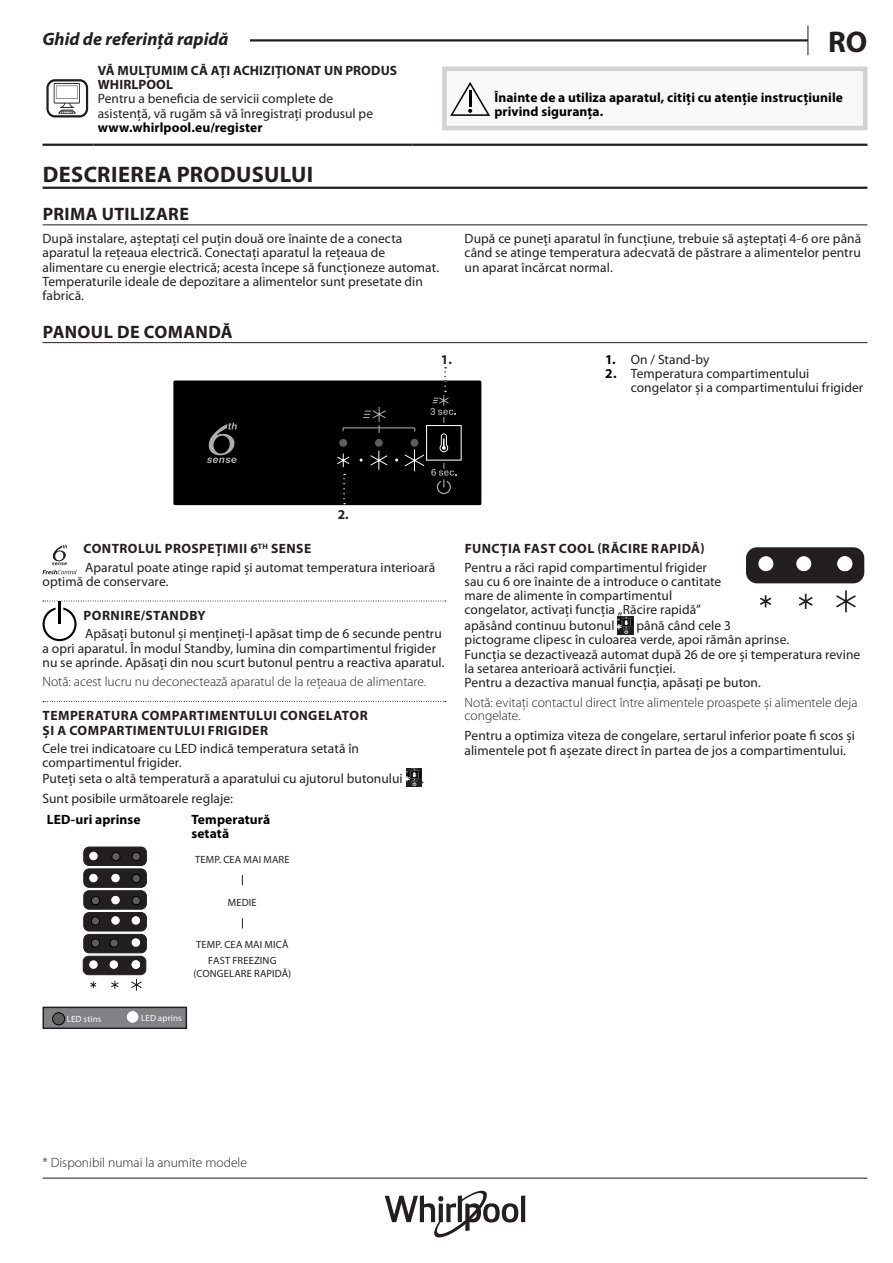
<style>
.page{position:relative;width:893px;height:1263px;background:#fff}
.page>*{position:absolute;margin:0;border:0;box-sizing:border-box;transform-origin:0 0}
.t1{font:700 30px "Myriad Pro";color:#231f20}
.t2{font:700 22.5px "Myriad Pro";letter-spacing:.02em;color:#231f20}
.t3{font:700 18px "Myriad Pro";letter-spacing:.025em;color:#231f20}
.t4{font:italic 700 18px "Myriad Pro";color:#231f20}
.t5{font:13.5px/14.2px "Myriad Pro";letter-spacing:.005em;color:#231f20}
.t6{font:300 13.5px/13.5px "Myriad Pro";color:#231f20}
.t7{font:700 13.5px/14.2px "Myriad Pro";letter-spacing:.01em;color:#000001}
.t8{font:700 13.5px/14.2px "Myriad Pro";letter-spacing:.03em;color:#231f20}
.t9{font:700 13.5px/14.2px "Myriad Pro";letter-spacing:.005em;color:#231f20}
.t10{font:10.5px/15.6px "Myriad Pro";letter-spacing:.015em;color:#231f20;text-align:center}
.t11{font:9px "Myriad Pro";letter-spacing:.015em;color:#fff}
.s1{font-weight:700;color:#000001}
.s2{font-weight:700}
</style>
<div class="page">
<hr style="left:43px;top:1178px;width:824px;height:1px;background:#231f20">
<svg style="left:807px;top:26px;width:1px;height:29px"></svg>
<hr style="left:43px;top:39px;width:765px;height:3px;background:#231f20">
<div style="left:43px;top:26px;width:207px;height:19px;background:#fff"></div>
<hr style="left:521px;top:1195px;width:4px;height:27px;background:#231f20">
<svg style="left:385px;top:1191px;width:133px;height:46px"></svg>
<hr style="left:43px;top:187px;width:824px;height:2px;background:#231f20">
<hr style="left:43px;top:225px;width:824px;height:1px;background:#231f20">
<hr style="left:43px;top:144px;width:51px;height:2px;background:#231f20">
<hr style="left:94px;top:144px;width:318px;height:2px;background:#231f20">
<hr style="left:412px;top:144px;width:455px;height:2px;background:#231f20">
<svg style="left:46px;top:79px;width:42px;height:38px"></svg>
<div style="left:444px;top:69px;width:421px;height:59px;background:#f8f8f9"></div>
<div style="left:442px;top:67px;width:425px;height:63px;border:4px solid #d1d2d4"></div>
<svg style="left:450px;top:82px;width:40px;height:34px"></svg>
<hr style="left:43px;top:342px;width:824px;height:1px;background:#231f20">
<div style="left:173px;top:380px;width:308px;height:125px;background:#000001"></div>
<svg style="left:207px;top:423px;width:30px;height:40px"></svg>
<svg style="left:43px;top:701px;width:403px;height:1px"></svg>
<svg style="left:43px;top:545px;width:34px;height:29px"></svg>
<svg style="left:43px;top:601px;width:403px;height:40px"></svg>
<hr style="left:58px;top:602px;width:3px;height:22px;background:#000">
<svg style="left:406px;top:769px;width:15px;height:17px"></svg>
<div style="left:84px;top:847px;width:62px;height:18px;background:#231f20;border-radius:5px"></div>
<div style="left:83px;top:846px;width:64px;height:20px;border:1px solid #231f20;border-radius:5px"></div>
<div style="left:84px;top:869px;width:62px;height:18px;background:#231f20;border-radius:5px"></div>
<div style="left:83px;top:868px;width:64px;height:20px;border:1px solid #231f20;border-radius:5px"></div>
<div style="left:84px;top:891px;width:62px;height:18px;background:#231f20;border-radius:5px"></div>
<div style="left:83px;top:890px;width:64px;height:20px;border:1px solid #231f20;border-radius:5px"></div>
<div style="left:84px;top:912px;width:62px;height:19px;background:#231f20;border-radius:5px"></div>
<div style="left:83px;top:912px;width:64px;height:19px;border:1px solid #231f20;border-radius:5px"></div>
<svg style="left:83px;top:918px;width:64px;height:73px"></svg>
<div style="left:108px;top:896px;width:14px;height:7px;border:1px solid #231f20;border-radius:3px"></div>
<svg style="left:85px;top:853px;width:37px;height:29px"></svg>
<div style="left:89px;top:960px;width:8px;height:8px;background:#fff;border:1px solid #fff;border-radius:50%"></div>
<div style="left:110px;top:960px;width:8px;height:8px;background:#fff;border:1px solid #fff;border-radius:50%"></div>
<div style="left:132px;top:938px;width:8px;height:8px;background:#fff;border:1px solid #fff;border-radius:50%"></div>
<div style="left:112px;top:916px;width:7px;height:8px;background:#fff;border:1px solid #fff;border-radius:50%"></div>
<div style="left:132px;top:916px;width:8px;height:8px;background:#fff;border:1px solid #fff;border-radius:50%"></div>
<div style="left:112px;top:896px;width:7px;height:8px;background:#fff;border:1px solid #fff;border-radius:50%"></div>
<div style="left:89px;top:874px;width:8px;height:8px;background:#fff;border:1px solid #fff;border-radius:50%"></div>
<div style="left:112px;top:874px;width:7px;height:8px;background:#fff;border:1px solid #fff;border-radius:50%"></div>
<div style="left:89px;top:852px;width:8px;height:8px;background:#fff;border:1px solid #fff;border-radius:50%"></div>
<div style="left:132px;top:896px;width:9px;height:9px;background:#5d5d5f;border:1px solid #000001;border-radius:50%"></div>
<div style="left:91px;top:916px;width:9px;height:9px;background:#5d5d5f;border:1px solid #000001;border-radius:50%"></div>
<div style="left:110px;top:939px;width:9px;height:8px;background:#5d5d5f;border:1px solid #000001;border-radius:50%"></div>
<div style="left:91px;top:939px;width:9px;height:8px;background:#5d5d5f;border:1px solid #000001;border-radius:50%"></div>
<div style="left:91px;top:896px;width:9px;height:9px;background:#5d5d5f;border:1px solid #000001;border-radius:50%"></div>
<div style="left:132px;top:874px;width:9px;height:9px;background:#5d5d5f;border:1px solid #000001;border-radius:50%"></div>
<div style="left:132px;top:852px;width:9px;height:9px;background:#5d5d5f;border:1px solid #000001;border-radius:50%"></div>
<div style="left:112px;top:852px;width:8px;height:9px;background:#5d5d5f;border:1px solid #000001;border-radius:50%"></div>
<div style="left:132px;top:960px;width:8px;height:8px;background:#fff;border:1px solid #fff;border-radius:50%"></div>
<div style="left:43px;top:1007px;width:143px;height:21px;background:#808285"></div>
<div style="left:43px;top:1007px;width:144px;height:22px;border:1px solid #231f20"></div>
<div style="left:123px;top:1012px;width:25px;height:12px;border:1px solid #808285;border-radius:5px"></div>
<div style="left:52px;top:1012px;width:13px;height:13px;background:#5d5d5f;border:1px solid #000001;border-radius:50%"></div>
<div style="left:127px;top:1011px;width:11px;height:11px;background:#fff;border:1px solid #fff;border-radius:50%"></div>
<svg style="left:618px;top:617px;width:15px;height:17px"></svg>
<svg style="left:746px;top:547px;width:119px;height:65px"></svg>
<div style="left:758px;top:556px;width:15px;height:15px;background:#fff;border:1px solid #fff;border-radius:50%"></div>
<div style="left:796px;top:556px;width:15px;height:15px;background:#fff;border:1px solid #fff;border-radius:50%"></div>
<div style="left:837px;top:556px;width:15px;height:15px;background:#fff;border:1px solid #fff;border-radius:50%"></div>
<svg style="left:336px;top:367px;width:131px;height:137px"></svg>
<h3 class="t4" style="left:43px;top:28px;width:187px">Ghid de referinţă rapidă</h3>
<h1 class="t1" style="left:828px;top:22px;width:41px">RO</h1>
<p class="t9" style="left:98px;top:63px;width:301px">VĂ MULŢUMIM CĂ AŢI ACHIZIŢIONAT UN PRODUS<br>WHIRLPOOL</p>
<p class="t5" style="left:98px;top:92px;width:277px">Pentru a beneficia de servicii complete de asistenţă, vă rugăm să vă înregistraţi produsul pe</p>
<p class="t7" style="left:98px;top:120px;width:166px">www.whirlpool.eu/register</p>
<p class="t7" style="left:494px;top:90px;width:350px">Înainte de a utiliza aparatul, citiţi cu atenţie instrucţiunile privind siguranţa.</p>
<h2 class="t2" style="left:43px;top:160px;width:272px">DESCRIEREA PRODUSULUI</h2>
<h3 class="t3" style="left:43px;top:203px;width:148px">PRIMA UTILIZARE</h3>
<p class="t5" style="left:43px;top:231px;width:398px">După instalare, aşteptaţi cel puţin două ore înainte de a conecta aparatul la reţeaua electrică. Conectaţi aparatul la reţeaua de alimentare cu energie electrică; acesta începe să funcţioneze automat.<br>Temperaturile ideale de depozitare a alimentelor sunt presetate din fabrică.</p>
<p class="t5" style="left:465px;top:231px;width:398px;text-align:justify">După ce puneţi aparatul în funcţiune, trebuie să aşteptaţi 4-6 ore până când se atinge temperatura adecvată de păstrare a alimentelor pentru un aparat încărcat normal.</p>
<h3 class="t3" style="left:43px;top:320px;width:192px">PANOUL DE COMANDĂ</h3>
<p class="t5" style="left:605px;top:352px;width:106px"><span class="s1">1.</span> On / Stand-by</p>
<p class="t5" style="left:631px;top:366px;width:234px;text-indent:-26px"><span class="s1">2.</span> Temperatura compartimentului congelator şi a compartimentului frigider</p>
<p class="t8" style="left:441px;top:352px;width:13px">1.</p>
<p class="t8" style="left:338px;top:507px;width:13px">2.</p>
<p class="t5" style="left:84px;top:539px;width:353px;line-height:18.5px"><span class="s2">CONTROLUL PROSPEŢIMII 6</span><sup>TH</sup> <span class="s2">SENSE<br></span>Aparatul poate atinge rapid şi automat temperatura interioară</p>
<p class="t5" style="left:43px;top:574px;width:128px">optimă de conservare.</p>
<p class="t8" style="left:84px;top:608px;width:124px">PORNIRE/STANDBY</p>
<p class="t5" style="left:43px;top:626px;width:404px;text-indent:43px">Apăsaţi butonul şi menţineţi-l apăsat timp de 6 secunde pentru a opri aparatul. În modul Standby, lumina din compartimentul frigider nu se aprinde. Apăsaţi din nou scurt butonul pentru a reactiva aparatul.</p>
<p class="t6" style="left:43px;top:675px;width:385px">Notă: acest lucru nu deconectează aparatul de la reţeaua de alimentare.</p>
<p class="t8" style="left:43px;top:708px;width:327px">TEMPERATURA COMPARTIMENTULUI CONGELATOR<br>ŞI A COMPARTIMENTULUI FRIGIDER</p>
<p class="t5" style="left:43px;top:741px;width:318px">Cele trei indicatoare cu LED indică temperatura setată în compartimentul frigider.</p>
<p class="t5" style="left:43px;top:771px;width:362px">Puteţi seta o altă temperatură a aparatului cu ajutorul butonului</p>
<p class="t5" style="left:421px;top:771px;width:4px">.</p>
<p class="t5" style="left:43px;top:791px;width:192px">Sunt posibile următoarele reglaje:</p>
<p class="t7" style="left:47px;top:812px;width:95px">LED-uri aprinse</p>
<p class="t7" style="left:191px;top:812px;width:80px">Temperatură setată</p>
<p class="t10" style="left:195px;top:852px;width:96px">TEMP. CEA MAI MARE</p>
<p class="t10" style="left:228px;top:895px;width:30px">MEDIE</p>
<p class="t10" style="left:196px;top:937px;width:94px">TEMP. CEA MAI MICĂ<br>FAST FREEZING</p>
<p class="t10" style="left:194px;top:965px;width:99px">(CONGELARE RAPIDĂ)</p>
<p class="t11" style="left:67px;top:1013px;width:36px">LED stins</p>
<p class="t11" style="left:141px;top:1012px;width:42px">LED aprins</p>
<p class="t8" style="left:465px;top:541px;width:241px">FUNCŢIA FAST COOL (RĂCIRE RAPIDĂ)</p>
<p class="t5" style="left:465px;top:560px;width:258px">Pentru a răci rapid compartimentul frigider sau cu 6 ore înainte de a introduce o cantitate mare de alimente în compartimentul congelator, activaţi funcţia „Răcire rapidă”</p>
<p class="t5" style="left:465px;top:618px;width:152px">apăsând continuu butonul</p>
<p class="t5" style="left:465px;top:618px;width:397px;text-indent:172px">până când cele 3<br>pictograme clipesc în culoarea verde, apoi rămân aprinse.<br>Funcţia se dezactivează automat după 26 de ore şi temperatura revine la setarea anterioară activării funcţiei.<br>Pentru a dezactiva manual funcţia, apăsaţi pe buton.</p>
<p class="t6" style="left:465px;top:695px;width:394px">Notă: evitaţi contactul direct între alimentele proaspete şi alimentele deja congelate.</p>
<p class="t5" style="left:465px;top:728px;width:392px">Pentru a optimiza viteza de congelare, sertarul inferior poate fi scos şi alimentele pot fi aşezate direct în partea de jos a compartimentului.</p>
<p class="t6" style="left:43px;top:1156px;width:206px">* Disponibil numai la anumite modele</p>
</div>
